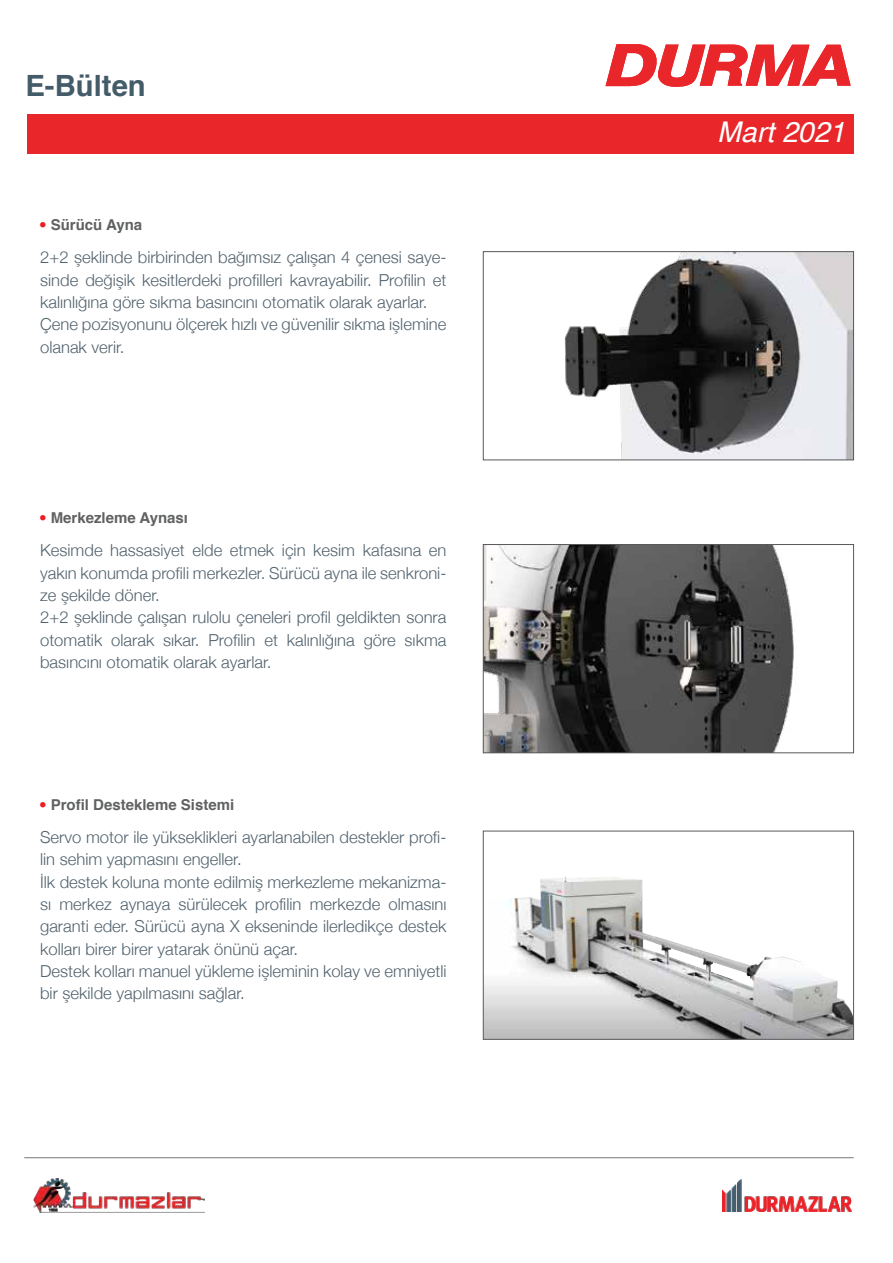
<style>
.page{position:relative;width:893px;height:1263px;background:#fff}
.page>*{position:absolute;margin:0;border:0;box-sizing:border-box;transform-origin:0 0}
.t1{font:700 29.25px "Helvetica";color:#445c69}
.t2{font:italic 28.5px "Helvetica";color:#fff}
.t3{font:300 16.5px/22.4px "Helvetica Neue";color:#53636e}
.t4{font:700 15px "Helvetica";color:#606161}
.s1{font-family:"Helvetica Neue";font-weight:300;color:#ed1d24}
</style>
<div class="page">
<img style="left:485px;top:546px;width:309px;height:205px">
<img style="left:564px;top:253px;width:288px;height:205px">
<div style="left:27px;top:115px;width:826px;height:39px;background:#e9262a"></div>
<img style="left:33px;top:1179px;width:171px;height:34px">
<img style="left:722px;top:1179px;width:130px;height:32px">
<svg style="left:605px;top:44px;width:246px;height:43px"></svg>
<hr style="left:24px;top:1157px;width:829px;height:1px;background:#939598">
<div style="left:483px;top:544px;width:371px;height:209px;border:1px solid #58595b"></div>
<div style="left:483px;top:251px;width:371px;height:209px;border:1px solid #58595b"></div>
<img style="left:485px;top:876px;width:367px;height:161px">
<div style="left:483px;top:831px;width:371px;height:208px;border:1px solid #58595b"></div>
<svg style="left:643px;top:939px;width:110px;height:48px"></svg>
<h1 class="t1" style="left:25px;top:62px;width:122px">E-Bülten</h1>
<p class="t4" style="left:39px;top:213px;width:105px"><span class="s1">•</span> Sürücü Ayna</p>
<p class="t3" style="left:40px;top:245px;width:408px">2+2 şeklinde birbirinden bağımsız çalışan 4 çenesi saye&shy;sinde değişik kesitlerdeki profilleri kavrayabilir. Profilin et kalınlığına göre sıkma basıncını otomatik olarak ayarlar.<br>Çene pozisyonunu ölçerek hızlı ve güvenilir sıkma işlemine olanak verir.</p>
<p class="t4" style="left:39px;top:506px;width:151px"><span class="s1">•</span> Merkezleme Aynası</p>
<p class="t3" style="left:40px;top:538px;width:408px">Kesimde hassasiyet elde etmek için kesim kafasına en yakın konumda profili merkezler. Sürücü ayna ile senkroni&shy;ze şekilde döner.<br>2+2 şeklinde çalışan rulolu çeneleri profil geldikten sonra otomatik olarak sıkar. Profilin et kalınlığına göre sıkma basıncını otomatik olarak ayarlar.</p>
<p class="t4" style="left:39px;top:792px;width:197px"><span class="s1">•</span> Profil Destekleme Sistemi</p>
<p class="t3" style="left:40px;top:825px;width:408px">Servo motor ile yükseklikleri ayarlanabilen destekler profi&shy;lin sehim yapmasını engeller.<br>İlk destek koluna monte edilmiş merkezleme mekanizma&shy;sı merkez aynaya sürülecek profilin merkezde olmasını garanti eder. Sürücü ayna X ekseninde ilerledikçe destek kolları birer birer yatarak önünü açar.<br>Destek kolları manuel yükleme işleminin kolay ve emniyetli bir şekilde yapılmasını sağlar.</p>
<h2 class="t2" style="left:717px;top:109px;width:130px">Mart 2021</h2>
</div>
